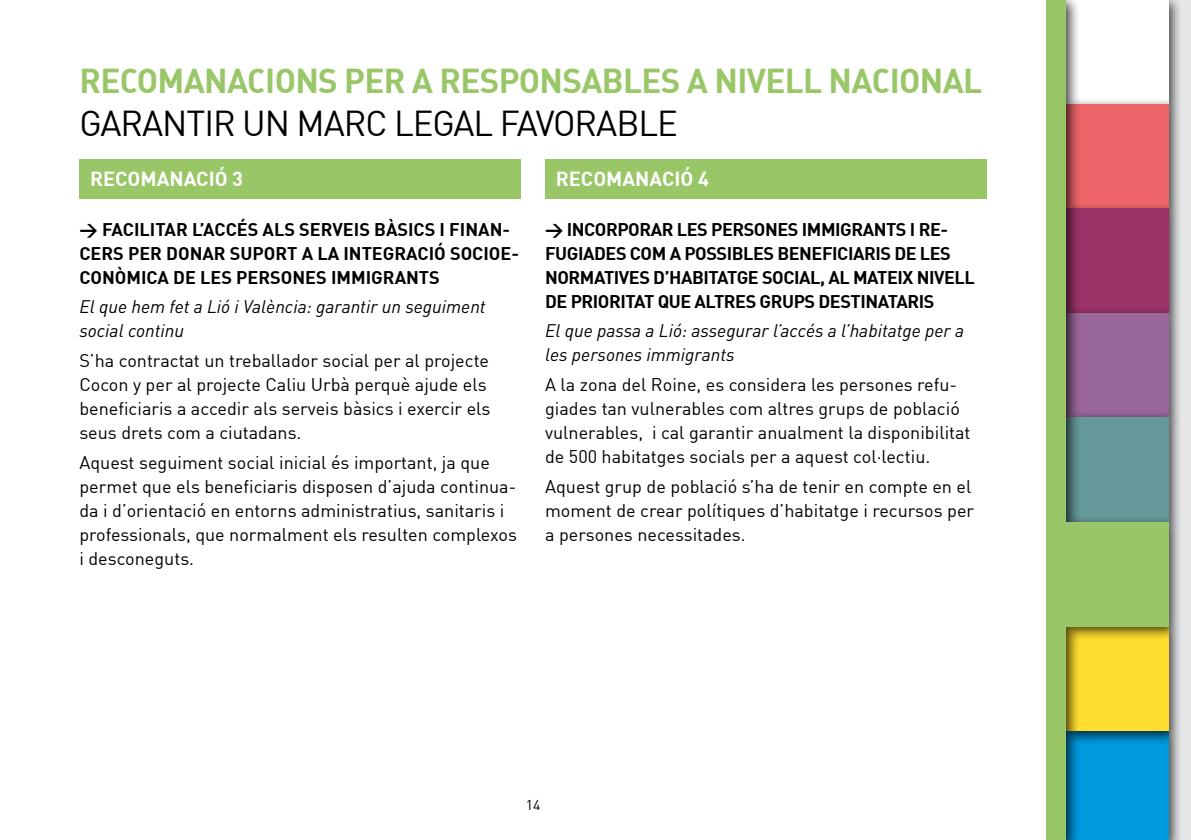
<style>
.page{position:relative;width:1191px;height:840px;background:#fff}
.page>*{position:absolute;margin:0;border:0;box-sizing:border-box;transform-origin:0 0}
.t1{font:35.2px "DIN";letter-spacing:-.03em;color:#000}
.t2{font:33.8px "DIN Bold Alternate";letter-spacing:-.02em;color:#99c767}
.t3{font:700 20px "DIN";color:#fff}
.t4{font:18px/24px "DIN";color:#000}
.t5{font:700 18px/24px "DIN";letter-spacing:-.025em;color:#000}
.t6{font:italic 18px/24px "DIN";color:#000}
.t7{font:700 18px/24px "DIN";color:#000}
.t8{font:14px "DIN";color:#000}
.s1{font-family:"DIN Bold Alternate";font-weight:400}
</style>
<div class="page">
<div style="left:79px;top:159px;width:442px;height:39px;background:#99c767"></div>
<div style="left:545px;top:159px;width:441px;height:39px;background:#99c767"></div>
<div style="left:1151px;top:0;width:40px;height:839px;background:#e6e7e8"></div>
<div style="left:1059px;top:0;width:124px;height:119px;background:#000;opacity:.75"></div>
<div style="left:1066px;top:0;width:102px;height:104px;background:#fff"></div>
<div style="left:1059px;top:97px;width:124px;height:127px;background:#000;opacity:.75"></div>
<div style="left:1066px;top:104px;width:102px;height:105px;background:#ed6568"></div>
<div style="left:1059px;top:201px;width:124px;height:127px;background:#000;opacity:.75"></div>
<div style="left:1066px;top:209px;width:102px;height:104px;background:#9b3367"></div>
<div style="left:1059px;top:305px;width:124px;height:127px;background:#000;opacity:.75"></div>
<div style="left:1066px;top:313px;width:102px;height:104px;background:#996799"></div>
<div style="left:1059px;top:410px;width:124px;height:126px;background:#000;opacity:.75"></div>
<div style="left:1066px;top:417px;width:102px;height:104px;background:#659899"></div>
<div style="left:1059px;top:723px;width:124px;height:116px;background:#000;opacity:.75"></div>
<div style="left:1066px;top:730px;width:102px;height:109px;background:#009adf"></div>
<div style="left:1059px;top:618px;width:124px;height:127px;background:#000;opacity:.75"></div>
<div style="left:1066px;top:626px;width:102px;height:104px;background:#ffde2f"></div>
<div style="left:1036px;top:0;width:45px;height:839px;background:#000;opacity:.75"></div>
<div style="left:1026px;top:0;width:40px;height:839px;background:#fff"></div>
<div style="left:1059px;top:514px;width:124px;height:127px;background:#000;opacity:.75"></div>
<div style="left:1066px;top:521px;width:102px;height:105px;background:#99c767"></div>
<div style="left:1046px;top:0;width:20px;height:839px;background:#99c767"></div>
<p class="t2" style="left:79px;top:59px;width:904px">RECOMANACIONS PER A RESPONSABLES A NIVELL NACIONAL</p>
<p class="t1" style="left:79px;top:101px;width:600px">GARANTIR UN MARC LEGAL FAVORABLE</p>
<p class="t3" style="left:90px;top:165px;width:155px">RECOMANACIÓ 3</p>
<p class="t3" style="left:556px;top:165px;width:155px">RECOMANACIÓ 4</p>
<p class="t7" style="left:79px;top:216px;width:441px"><span class="s1">&gt;</span> FACILITAR L’ACCÉS ALS SERVEIS BÀSICS I FINAN-<br>CERS PER DONAR SUPORT A LA INTEGRACIÓ SOCIOE-<br>CONÒMICA DE LES PERSONES IMMIGRANTS</p>
<p class="t6" style="left:79px;top:294px;width:408px">El que hem fet a Lió i València: garantir un seguiment social continu</p>
<p class="t4" style="left:79px;top:348px;width:412px">S’ha contractat un treballador social per al projecte Cocon y per al projecte Caliu Urbà perquè ajude els beneficiaris a accedir als serveis bàsics i exercir els seus drets com a ciutadans.</p>
<p class="t4" style="left:79px;top:449px;width:439px">Aquest seguiment social inicial és important, ja que permet que els beneficiaris disposen d’ajuda continua&shy;da i d’orientació en entorns administratius, sanitaris i professionals, que normalment els resulten complexos i desconeguts.</p>
<p class="t5" style="left:545px;top:216px;width:431px"><span class="s1">&gt;</span> INCORPORAR LES PERSONES IMMIGRANTS I RE-FUGIADES COM A POSSIBLES BENEFICIARIS DE LES NORMATIVES D’HABITATGE SOCIAL, AL MATEIX NIVELL DE PRIORITAT QUE ALTRES GRUPS DESTINATARIS</p>
<p class="t6" style="left:545px;top:318px;width:420px">El que passa a Lió: assegurar l’accés a l’habitatge per a les persones immigrants</p>
<p class="t4" style="left:545px;top:372px;width:427px">A la zona del Roine, es considera les persones refu&shy;giades tan vulnerables com altres grups de població vulnerables, i cal garantir anualment la disponibilitat de 500 habitatges socials per a aquest col·lectiu.</p>
<p class="t4" style="left:545px;top:473px;width:430px">Aquest grup de població s’ha de tenir en compte en el moment de crear polítiques d’habitatge i recursos per a persones necessitades.</p>
<p class="t8" style="left:526px;top:796px;width:16px">14</p>
</div>
